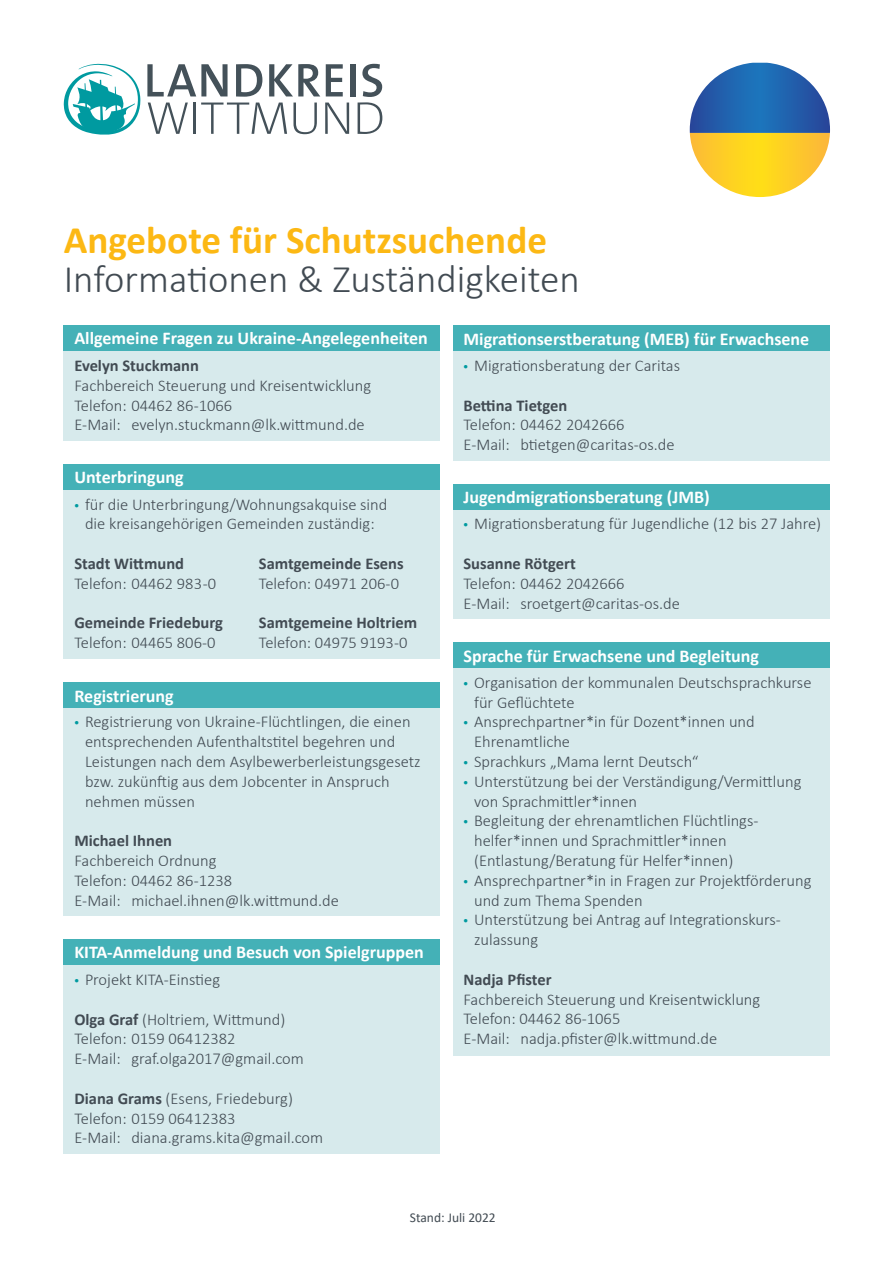
<style>
.page{position:relative;width:893px;height:1263px;background:#fff}
.page>*{position:absolute;margin:0;border:0;box-sizing:border-box;transform-origin:0 0}
.t1{font:300 39.15px "Calibri";color:#424b53}
.t2{font:700 39.15px "Calibri";color:#fcb814}
.t3{font:700 18px "Calibri";color:#fff}
.t4{font:300 16.5px/19.8px "Calibri";color:#424b53}
.t5{font:700 16.5px "Calibri";color:#424b53}
.t6{font:13.5px "Calibri";color:#424b53}
.s1{font-family:"Myriad Pro";font-weight:400;color:#009aa0}
.s2{font-weight:700}
</style>
<div class="page">
<div style="left:453px;top:646px;width:376px;height:410px;background:#d7eaec"></div>
<div style="left:453px;top:642px;width:376px;height:26px;background:#44b1b7"></div>
<div style="left:64px;top:687px;width:376px;height:229px;background:#d7eaec"></div>
<div style="left:64px;top:682px;width:376px;height:26px;background:#44b1b7"></div>
<div style="left:64px;top:469px;width:376px;height:190px;background:#d7eaec"></div>
<div style="left:64px;top:464px;width:376px;height:26px;background:#44b1b7"></div>
<div style="left:64px;top:330px;width:376px;height:111px;background:#d7eaec"></div>
<svg style="left:147px;top:64px;width:81px;height:32px"></svg>
<svg style="left:236px;top:64px;width:26px;height:33px"></svg>
<svg style="left:269px;top:64px;width:51px;height:32px"></svg>
<svg style="left:326px;top:64px;width:17px;height:32px"></svg>
<div style="left:350px;top:64px;width:5px;height:32px;background:#445159"></div>
<svg style="left:148px;top:103px;width:40px;height:31px"></svg>
<hr style="left:194px;top:103px;width:2px;height:31px;background:#445159">
<svg style="left:201px;top:103px;width:86px;height:31px"></svg>
<svg style="left:293px;top:103px;width:24px;height:31px"></svg>
<svg style="left:325px;top:103px;width:24px;height:31px"></svg>
<svg style="left:358px;top:64px;width:24px;height:70px"></svg>
<svg style="left:64px;top:64px;width:77px;height:71px"></svg>
<svg style="left:690px;top:63px;width:140px;height:134px"></svg>
<div style="left:64px;top:325px;width:376px;height:26px;background:#44b1b7"></div>
<div style="left:453px;top:330px;width:376px;height:131px;background:#d7eaec"></div>
<div style="left:453px;top:325px;width:376px;height:26px;background:#44b1b7"></div>
<div style="left:453px;top:488px;width:376px;height:131px;background:#d7eaec"></div>
<div style="left:453px;top:484px;width:376px;height:26px;background:#44b1b7"></div>
<div style="left:64px;top:944px;width:376px;height:210px;background:#d7eaec"></div>
<div style="left:64px;top:939px;width:376px;height:26px;background:#44b1b7"></div>
<p class="t2" style="left:64px;top:212px;width:485px">Angebote für Schutzsuchende</p>
<p class="t1" style="left:64px;top:254px;width:518px">Informationen &amp; Zuständigkeiten</p>
<p class="t3" style="left:74px;top:325px;width:355px">Allgemeine Fragen zu Ukraine-Angelegenheiten</p>
<p class="t5" style="left:74px;top:354px;width:126px">Evelyn Stuckmann</p>
<p class="t4" style="left:74px;top:375px;width:298px">Fachbereich Steuerung und Kreisentwicklung</p>
<p class="t4" style="left:74px;top:395px;width:159px">Telefon: 04462 86-1066</p>
<p class="t4" style="left:74px;top:415px;width:292px">E-Mail: evelyn.stuckmann@lk.wittmund.de</p>
<p class="t3" style="left:74px;top:464px;width:111px">Unterbringung</p>
<p class="t4" style="left:74px;top:494px;width:315px;text-align:center"><span class="s1">•</span> für die Unterbringung/Wohnungsakquise sind die kreisangehörigen Gemeinden zuständig:</p>
<p class="t5" style="left:74px;top:552px;width:111px">Stadt Wittmund</p>
<p class="t5" style="left:259px;top:552px;width:146px">Samtgemeinde Esens</p>
<p class="t4" style="left:74px;top:573px;width:143px">Telefon: 04462 983 -0</p>
<p class="t4" style="left:259px;top:573px;width:142px">Telefon: 04971 206-0</p>
<p class="t5" style="left:74px;top:611px;width:150px">Gemeinde Friedeburg</p>
<p class="t5" style="left:259px;top:611px;width:160px">Samtgemeine Holtriem</p>
<p class="t4" style="left:74px;top:633px;width:143px">Telefon: 04465 806-0</p>
<p class="t4" style="left:259px;top:633px;width:150px">Telefon: 04975 9193-0</p>
<p class="t3" style="left:74px;top:683px;width:101px">Registrierung</p>
<p class="t4" style="left:85px;top:712px;width:337px;text-indent:-11px"><span class="s1">•</span> Registrierung von Ukraine-Flüchtlingen, die einen entsprechenden Aufenthaltstitel begehren und Leistungen nach dem Asylbewerberleistungsgesetz bzw. zukünftig aus dem Jobcenter in Anspruch nehmen müssen</p>
<p class="t5" style="left:74px;top:829px;width:99px">Michael Ihnen</p>
<p class="t4" style="left:74px;top:850px;width:144px">Fachbereich Ordnung</p>
<p class="t4" style="left:74px;top:870px;width:159px">Telefon: 04462 86-1238</p>
<p class="t4" style="left:74px;top:890px;width:266px">E-Mail: michael.ihnen@lk.wittmund.de</p>
<p class="t3" style="left:74px;top:940px;width:351px">KITA-Anmeldung und Besuch von Spielgruppen</p>
<p class="t4" style="left:74px;top:969px;width:147px"><span class="s1">•</span> Projekt KITA-Einstieg</p>
<p class="t4" style="left:74px;top:1009px;width:212px"><span class="s2">Olga Graf</span> (Holtriem, Wittmund)</p>
<p class="t4" style="left:74px;top:1029px;width:163px">Telefon: 0159 06412382</p>
<p class="t4" style="left:74px;top:1049px;width:231px">E-Mail: graf.olga2017@gmail.com</p>
<p class="t4" style="left:74px;top:1088px;width:220px"><span class="s2">Diana Grams</span> (Esens, Friedeburg)</p>
<p class="t4" style="left:74px;top:1108px;width:163px">Telefon: 0159 06412383</p>
<p class="t4" style="left:74px;top:1128px;width:250px">E-Mail: diana.grams.kita@gmail.com</p>
<p class="t3" style="left:463px;top:326px;width:347px">Migrationserstberatung (MEB) für Erwachsene</p>
<p class="t4" style="left:463px;top:355px;width:218px"><span class="s1">•</span> Migrationsberatung der Caritas</p>
<p class="t5" style="left:463px;top:393px;width:105px">Bettina Tietgen</p>
<p class="t4" style="left:463px;top:415px;width:163px">Telefon: 04462 2042666</p>
<p class="t4" style="left:463px;top:435px;width:213px">E-Mail: btietgen@caritas-os.de</p>
<p class="t3" style="left:463px;top:484px;width:248px">Jugendmigrationsberatung (JMB)</p>
<p class="t4" style="left:463px;top:514px;width:359px"><span class="s1">•</span> Migrationsberatung für Jugendliche (12 bis 27 Jahre)</p>
<p class="t5" style="left:463px;top:552px;width:114px">Susanne Rötgert</p>
<p class="t4" style="left:463px;top:573px;width:163px">Telefon: 04462 2042666</p>
<p class="t4" style="left:463px;top:593px;width:218px">E-Mail: sroetgert@caritas-os.de</p>
<p class="t3" style="left:463px;top:643px;width:297px">Sprache für Erwachsene und Begleitung</p>
<p class="t4" style="left:474px;top:672px;width:339px;text-indent:-11px"><span class="s1">•</span> Organisation der kommunalen Deutschsprachkurse für Geflüchtete</p>
<p class="t4" style="left:474px;top:712px;width:282px;text-indent:-11px"><span class="s1">•</span> Ansprechpartner*in für Dozent*innen und<br>Ehrenamtliche</p>
<p class="t4" style="left:463px;top:751px;width:237px"><span class="s1">•</span> Sprachkurs „Mama lernt Deutsch“</p>
<p class="t4" style="left:474px;top:771px;width:329px;text-indent:-11px"><span class="s1">•</span> Unterstützung bei der Verständigung/Vermittlung von Sprachmittler*innen</p>
<p class="t4" style="left:474px;top:811px;width:286px;text-indent:-11px"><span class="s1">•</span> Begleitung der ehrenamtlichen Flüchtlings&shy;helfer*innen und Sprachmittler*innen (Entlastung/Beratung für Helfer*innen)</p>
<p class="t4" style="left:474px;top:870px;width:339px;text-indent:-11px"><span class="s1">•</span> Ansprechpartner*in in Fragen zur Projektförderung und zum Thema Spenden</p>
<p class="t4" style="left:474px;top:910px;width:308px;text-indent:-11px"><span class="s1">•</span> Unterstützung bei Antrag auf Integrationskurs&shy;zulassung</p>
<p class="t5" style="left:463px;top:967px;width:90px">Nadja Pfister</p>
<p class="t4" style="left:463px;top:989px;width:298px">Fachbereich Steuerung und Kreisentwicklung</p>
<p class="t4" style="left:463px;top:1009px;width:158px">Telefon: 04462 86-1065</p>
<p class="t4" style="left:463px;top:1028px;width:255px">E-Mail: nadja.pfister@lk.wittmund.de</p>
<p class="t6" style="left:410px;top:1208px;width:87px">Stand: Juli 2022</p>
</div>
